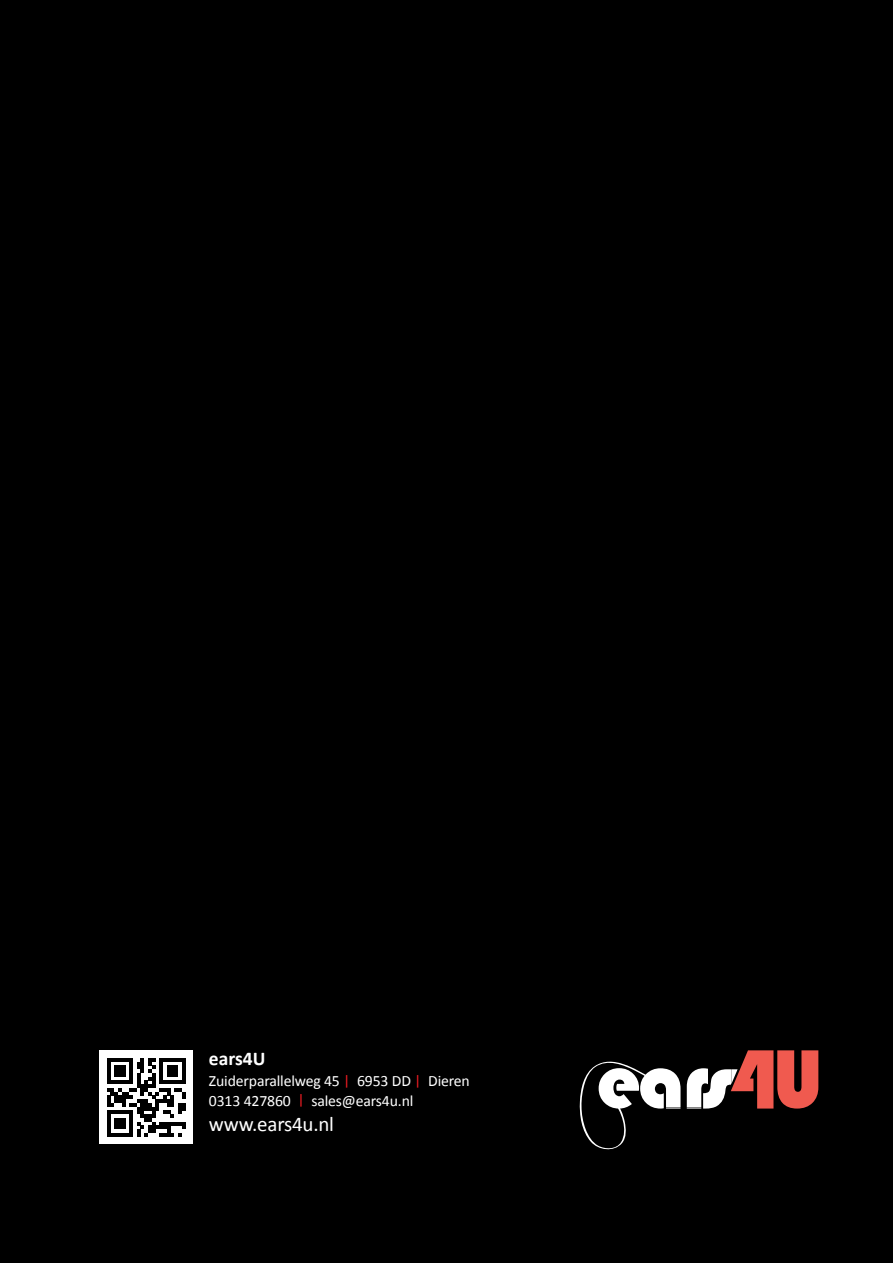
<style>
.page{position:relative;width:893px;height:1263px;background:#000}
.page>*{position:absolute;margin:0;border:0;box-sizing:border-box;transform-origin:0 0}
.t1{font:21px "Calibri";letter-spacing:-.01em;color:#fff}
.t2{font:700 19.5px "Calibri";color:#fff}
.t3{font:15.75px/19.5px "Calibri";letter-spacing:-.01em;color:#fff}
.s1{font-size:14.1px;color:#ee1d23}
</style>
<div class="page">
<svg style="left:580px;top:1061px;width:100px;height:88px"></svg>
<svg style="left:687px;top:1050px;width:131px;height:58px"></svg>
<div style="left:99px;top:1050px;width:94px;height:94px;background:#fff"></div>
<svg style="left:107px;top:1058px;width:79px;height:78px"></svg>
<p class="t2" style="left:209px;top:1046px;width:58px">ears4U</p>
<p class="t3" style="left:209px;top:1071px;width:262px">Zuiderparallelweg 45 <span class="s1">|</span> 6953 DD <span class="s1">|</span> Dieren<br>0313 427860 <span class="s1">|</span> sales@ears4u.nl</p>
<h1 class="t1" style="left:209px;top:1111px;width:127px">www.ears4u.nl</h1>
</div>
